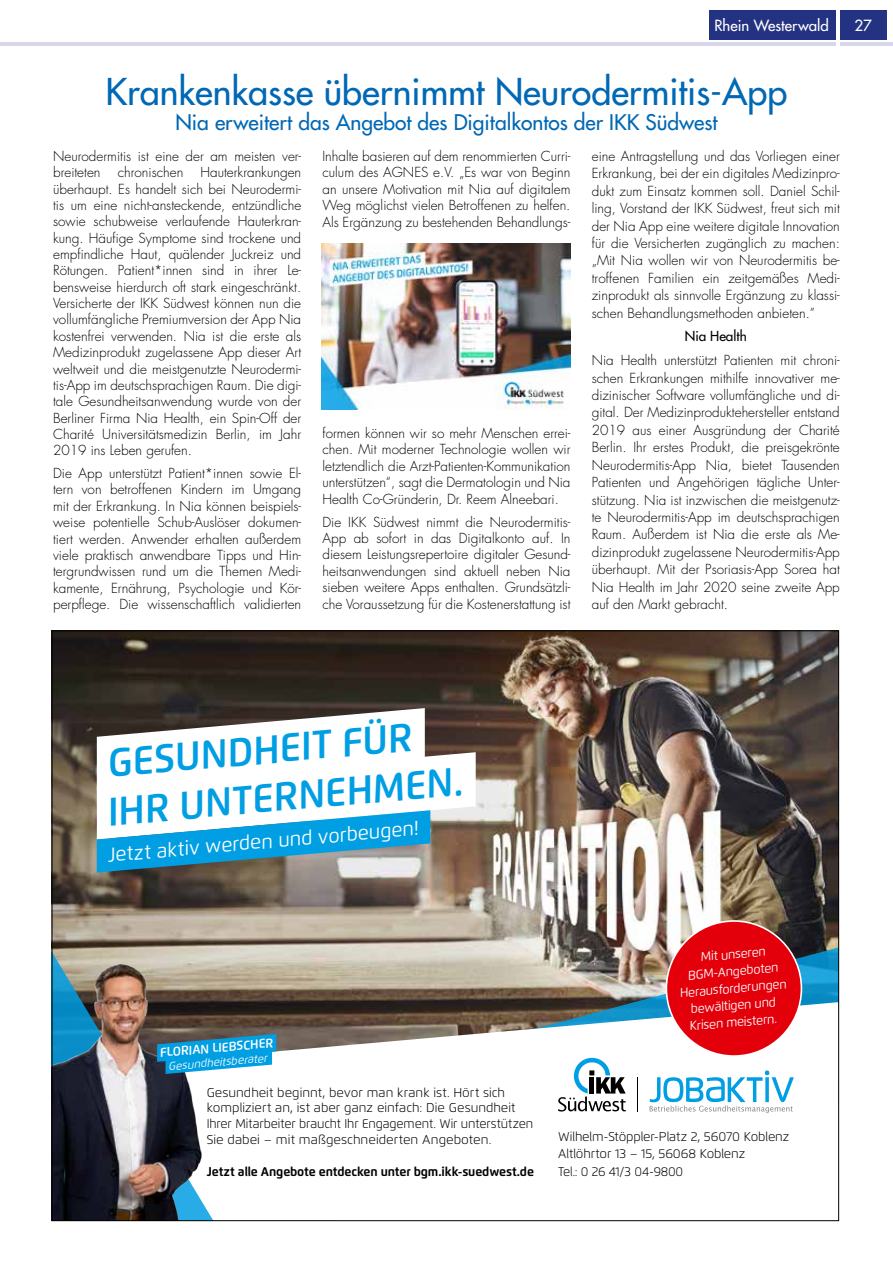
<style>
.page{position:relative;width:893px;height:1263px;background:#fff}
.page>*{position:absolute;margin:0;border:0;box-sizing:border-box;transform-origin:0 0}
.t1{font:600 39.6px/48.3px "Flexo";color:#009ee3}
.t2{font:36px "Futura LT";color:#0068b4}
.t3{font:21px "Futura LT";color:#0068b4}
.t4{font:19.8px "Flexo";color:#fff}
.t5{font:15px "Futura LT";color:#fff}
.t6{font:300 13.5px/16.4px "Futura LT";color:#000;text-align:justify}
.t7{font:13.5px "Futura LT";color:#000}
.t8{font:300 12.75px/15.9px "Flexo";color:#000}
.t9{font:700 12.75px "Flexo";letter-spacing:-.01em;color:#000}
.t10{font:600 12.75px "Flexo";color:#fff}
.t11{font:12.6px/17px "Flexo";color:#fff;text-align:center}
.t12{font:italic 11.1px "Flexo";color:#fff}
</style>
<div class="page">
<hr style="left:0;top:43px;width:893px;height:3px;background:#d7d6ed">
<div style="left:709px;top:10px;width:178px;height:30px;background:#243282"></div>
<hr style="left:836px;top:0;width:4px;height:46px;background:#fff">
<img style="left:54px;top:633px;width:783px;height:313px">
<img style="left:243px;top:946px;width:594px;height:56px">
<svg style="left:243px;top:1002px;width:594px;height:110px"></svg>
<svg style="left:234px;top:944px;width:9px;height:79px"></svg>
<svg style="left:650px;top:1070px;width:144px;height:43px"></svg>
<svg style="left:558px;top:1058px;width:68px;height:53px"></svg>
<hr style="left:637px;top:1077px;width:1px;height:34px;background:#000">
<svg style="left:97px;top:708px;width:379px;height:164px"></svg>
<img style="left:54px;top:937px;width:180px;height:282px">
<svg style="left:140px;top:1023px;width:154px;height:60px"></svg>
<div style="left:666px;top:921px;width:135px;height:135px;background:#e3000b;border-radius:50%"></div>
<img style="left:321px;top:243px;width:249px;height:166px">
<p class="t5" style="left:714px;top:15px;width:116px">Rhein Westerwald</p>
<p class="t5" style="left:854px;top:15px;width:19px">27</p>
<h2 class="t2" style="left:105px;top:68px;width:684px">Krankenkasse übernimmt Neurodermitis-App</h2>
<h3 class="t3" style="left:175px;top:109px;width:544px">Nia erweitert das Angebot des Digitalkontos der IKK Südwest</h3>
<p class="t6" style="left:53px;top:148px;width:250px">Neurodermitis ist eine der am meisten ver&shy;breiteten</p>
<p class="t6" style="left:53px;top:164px;width:250px;text-indent:147px">Hauterkrankungen überhaupt. Es handelt sich bei Neurodermi&shy;tis um eine nicht-ansteckende, entzündliche sowie schubweise verlaufende Hauterkran&shy;kung. Häufige Symptome sind trockene und empfindliche Haut, quälender Juckreiz und Rötungen. Patient*innen sind in ihrer Le&shy;bensweise hierdurch oft stark eingeschränkt.<br>Versicherte der IKK Südwest können nun die vollumfängliche Premiumversion der App Nia kostenfrei verwenden. Nia ist die erste als Medizinprodukt zugelassene App dieser Art weltweit und die meistgenutzte Neurodermi&shy;tis-App im deutschsprachigen Raum. Die digi&shy;tale Gesundheitsanwendung wurde von der Berliner Firma Nia Health, ein Spin-Off der Charité Universitätsmedizin Berlin, im Jahr 2019 ins Leben gerufen.</p>
<p class="t6" style="left:53px;top:465px;width:250px">Die App unterstützt Patient*innen sowie El&shy;tern von betroffenen Kindern im Umgang mit der Erkrankung. In Nia können beispiels&shy;weise potentielle Schub-Auslöser dokumen&shy;tiert werden. Anwender erhalten außerdem viele praktisch anwendbare Tipps und Hin&shy;tergrundwissen rund um die Themen Medi&shy;kamente, Ernährung, Psychologie und Kör&shy;perpflege. Die wissenschaftlich validierten</p>
<p class="t6" style="left:118px;top:164px;width:67px">chronischen</p>
<p class="t6" style="left:322px;top:148px;width:250px">Inhalte basieren auf dem renommierten Curri&shy;culum des AGNES e.V. „Es war von Beginn an unsere Motivation mit Nia auf digitalem Weg möglichst vielen Betroffenen zu helfen.<br>Als Ergänzung zu bestehenden Behandlungs-</p>
<p class="t6" style="left:322px;top:425px;width:250px">formen können wir so mehr Menschen errei&shy;chen. Mit moderner Technologie wollen wir letztendlich die Arzt-Patienten-Kommunikation unterstützen“, sagt die Dermatologin und Nia Health Co-Gründerin, Dr. Reem Alneebari.</p>
<p class="t6" style="left:322px;top:514px;width:250px">Die IKK Südwest nimmt die Neurodermitis-App ab sofort in das Digitalkonto auf. In diesem Leistungsrepertoire digitaler Gesund&shy;heitsanwendungen sind aktuell neben Nia sieben weitere Apps enthalten. Grundsätzli&shy;che Voraussetzung für die Kostenerstattung ist</p>
<p class="t6" style="left:592px;top:148px;width:250px;line-height:17.4px">eine Antragstellung und das Vorliegen einer Erkrankung, bei der ein digitales Medizinpro&shy;dukt zum Einsatz kommen soll. Daniel Schil&shy;ling, Vorstand der IKK Südwest, freut sich mit der Nia App eine weitere digitale Innovation für die Versicherten zugänglich zu machen: „Mit Nia wollen wir von Neurodermitis be&shy;troffenen Familien ein zeitgemäßes Medi&shy;zinprodukt als sinnvolle Ergänzung zu klassi&shy;schen Behandlungsmethoden anbieten.”</p>
<p class="t7" style="left:685px;top:328px;width:63px">Nia Health</p>
<p class="t6" style="left:592px;top:352px;width:250px;line-height:17.4px">Nia Health unterstützt Patienten mit chroni&shy;schen Erkrankungen mithilfe innovativer me&shy;dizinischer Software vollumfängliche und di&shy;gital. Der Medizinproduktehersteller entstand 2019 aus einer Ausgründung der Charité Berlin. Ihr erstes Produkt, die preisgekrönte Neurodermitis-App Nia, bietet Tausenden Patienten und Angehörigen tägliche Unter&shy;stützung. Nia ist inzwischen die meistgenutz&shy;te Neurodermitis-App im deutschsprachigen Raum. Außerdem ist Nia die erste als Me&shy;dizinprodukt zugelassene Neurodermitis-App überhaupt. Mit der Psoriasis-App Sorea hat Nia Health im Jahr 2020 seine zweite App auf den Markt gebracht.</p>
<h1 class="t1" style="left:101px;top:739px;width:358px;rotate:-5deg">GESUNDHEIT FÜR<br>IHR UNTERNEHMEN.</h1>
<h3 class="t4" style="left:106px;top:843px;width:313px;rotate:-5deg">Jetzt aktiv werden und vorbeugen!</h3>
<p class="t10" style="left:159px;top:1045px;width:115px;rotate:-5deg">FLORIAN LIEBSCHER</p>
<p class="t12" style="left:168px;top:1060px;width:101px;rotate:-5deg">Gesundheitsberater</p>
<p class="t11" style="left:676px;top:950px;width:108px;rotate:-5deg">Mit unseren<br>BGM-Angeboten<br>Herausforderungen bewältigen und<br>Krisen meistern.</p>
<p class="t8" style="left:207px;top:1084px;width:328px">Gesundheit beginnt, bevor man krank ist. Hört sich kompliziert an, ist aber ganz einfach: Die Gesundheit Ihrer Mitarbeiter braucht Ihr Engagement. Wir unterstützen Sie dabei – mit maßgeschneiderten Angeboten.</p>
<p class="t9" style="left:207px;top:1163px;width:329px">Jetzt alle Angebote entdecken unter bgm.ikk-suedwest.de</p>
<p class="t8" style="left:558px;top:1128px;width:233px;line-height:17.4px">Wilhelm-Stöppler-Platz 2, 56070 Koblenz<br>Altlöhrtor 13 – 15, 56068 Koblenz<br>Tel.: 0 26 41/3 04-9800</p>
</div>
